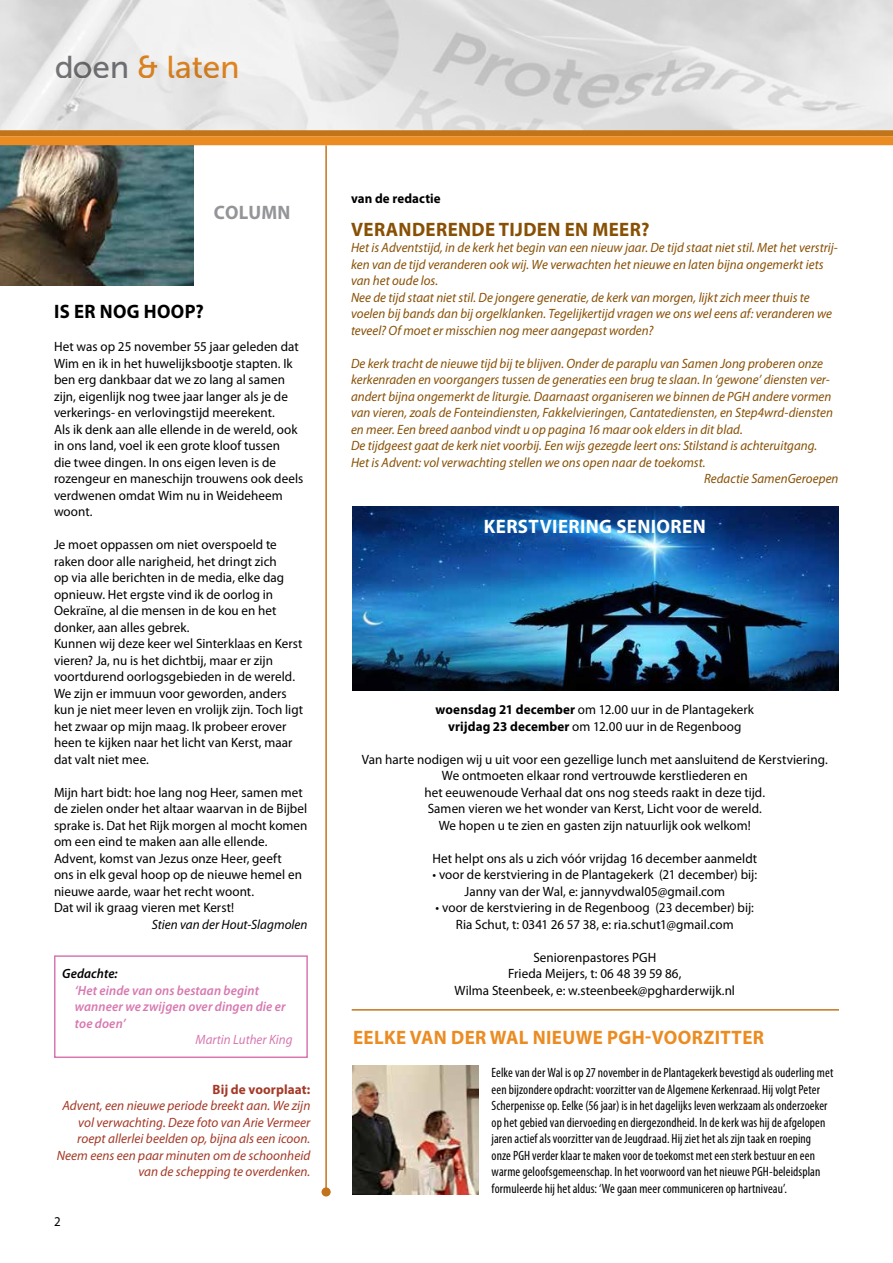
<style>
.page{position:relative;width:893px;height:1263px;background:#fff}
.page>*{position:absolute;margin:0;border:0;box-sizing:border-box;transform-origin:0 0}
.t1{font:31.5px "Museo Sans 500";color:#eb8c23}
.t2{font:700 19.5px "Myriad Pro";letter-spacing:.02em;color:#eb8c23}
.t3{font:700 19.5px "Myriad Pro";letter-spacing:.02em;color:#885005}
.t4{font:700 19.5px "Myriad Pro";letter-spacing:.02em;color:#fff}
.t5{font:700 19.5px "Myriad Pro";letter-spacing:.02em;color:#000;scale:.96 1}
.t6{font:700 19.5px "Myriad Pro";letter-spacing:.015em;color:#939598;scale:.96 1}
.t7{font:13.5px/16.5px "Myriad Pro";letter-spacing:.005em;color:#000;text-align:center}
.t8{font:italic 13.5px/16.5px "Myriad Pro";letter-spacing:.005em;color:#885005;scale:.96 1}
.t9{font:condensed 13.5px/16.5px "Myriad Pro";letter-spacing:.005em;color:#000}
.t10{font:italic 13.5px/16.5px "Myriad Pro";letter-spacing:.005em;color:#a43927;text-align:right}
.t11{font:italic 600 13.5px/16.5px "Myriad Pro";letter-spacing:.01em;color:#d778b0;scale:.96 1}
.t12{font:italic 13.5px "Myriad Pro";letter-spacing:.005em;color:#000}
.t13{font:italic 13.5px "Myriad Pro";color:#d778b0;scale:.96 1}
.t14{font:700 13.5px "Myriad Pro";letter-spacing:.005em;color:#a43927}
.t15{font:700 13.5px "Myriad Pro";letter-spacing:.005em;color:#000;scale:.96 1}
.t16{font:italic 600 13.5px "Myriad Pro";letter-spacing:.005em;color:#000;scale:.96 1}
.t17{font:13.5px "Myriad Pro";letter-spacing:.005em;color:#000;scale:.95 1}
.s1{color:#77787b}
.s2{font-weight:700}
</style>
<div class="page">
<img style="left:0;top:145px;width:193px;height:141px">
<img style="left:0;top:0;width:893px;height:130px">
<div style="left:0;top:130px;width:893px;height:6px;background:#c2741b"></div>
<div style="left:0;top:136px;width:893px;height:9px;background:#eb8c23"></div>
<hr style="left:352px;top:1009px;width:487px;height:1px;background:#c2741b">
<hr style="left:325px;top:145px;width:2px;height:1047px;background:#c2741b">
<div style="left:322px;top:1187px;width:9px;height:9px;background:#c2741b;border-radius:50%"></div>
<div style="left:54px;top:955px;width:254px;height:103px;background:#fff;border:2px solid #d778b0"></div>
<img style="left:353px;top:506px;width:486px;height:184px">
<img style="left:353px;top:1066px;width:126px;height:128px">
<h1 class="t1" style="left:54px;top:50px;width:187px"><span class="s1">doen</span> &amp; laten</h1>
<h2 class="t6" style="left:214px;top:200px;width:81px">COLUMN</h2>
<h2 class="t5" style="left:54px;top:299px;width:157px">IS ER NOG HOOP?</h2>
<p class="t7" style="left:54px;top:338px;width:251px;text-align:left">Het was op 25 november 55 jaar geleden dat Wim en ik in het huwelijksbootje stapten. Ik ben erg dankbaar dat we zo lang al samen zijn, eigenlijk nog twee jaar langer als je de verkerings- en verlovingstijd meerekent.<br>Als ik denk aan alle ellende in de wereld, ook in ons land, voel ik een grote kloof tussen<br>die twee dingen. In ons eigen leven is de rozengeur en maneschijn trouwens ook deels verdwenen omdat Wim nu in Weideheem woont.</p>
<p class="t7" style="left:54px;top:536px;width:251px;text-align:left">Je moet oppassen om niet overspoeld te raken door alle narigheid, het dringt zich<br>op via alle berichten in de media, elke dag opnieuw. Het ergste vind ik de oorlog in Oekraïne, al die mensen in de kou en het donker, aan alles gebrek.<br>Kunnen wij deze keer wel Sinterklaas en Kerst vieren? Ja, nu is het dichtbij, maar er zijn voortdurend oorlogsgebieden in de wereld.<br>We zijn er immuun voor geworden, anders kun je niet meer leven en vrolijk zijn. Toch ligt het zwaar op mijn maag. Ik probeer erover heen te kijken naar het licht van Kerst, maar dat valt niet mee.</p>
<p class="t7" style="left:54px;top:783px;width:255px;text-align:left">Mijn hart bidt: hoe lang nog Heer, samen met de zielen onder het altaar waarvan in de Bijbel sprake is. Dat het Rijk morgen al mocht komen om een eind te maken aan alle ellende.<br>Advent, komst van Jezus onze Heer, geeft<br>ons in elk geval hoop op de nieuwe hemel en nieuwe aarde, waar het recht woont.<br>Dat wil ik graag vieren met Kerst!</p>
<p class="t12" style="left:152px;top:916px;width:157px">Stien van der Hout-Slagmolen</p>
<p class="t16" style="left:62px;top:965px;width:59px">Gedachte:</p>
<p class="t11" style="left:75px;top:981px;width:221px">‘Het einde van ons bestaan begint wanneer we zwijgen over dingen die er toe doen’</p>
<p class="t13" style="left:196px;top:1031px;width:103px">Martin Luther King</p>
<p class="t14" style="left:213px;top:1080px;width:99px">BIJ DE VOORPLAAT:</p>
<p class="t10" style="left:57px;top:1097px;width:255px">Advent, een nieuwe periode breekt aan. We zijn vol verwachting. Deze foto van Arie Vermeer roept allerlei beelden op, bijna als een icoon.<br>Neem eens een paar minuten om de schoonheid van de schepping te overdenken.</p>
<p class="t17" style="left:54px;top:1213px;width:8px">2</p>
<p class="t15" style="left:351px;top:189px;width:95px">VAN DE REDACTIE</p>
<h2 class="t3" style="left:351px;top:216px;width:300px">VERANDERENDE TIJDEN EN MEER?</h2>
<p class="t8" style="left:351px;top:239px;width:509px">Het is Adventstijd, in de kerk het begin van een nieuw jaar. De tijd staat niet stil. Met het verstrij&shy;ken van de tijd veranderen ook wij. We verwachten het nieuwe en laten bijna ongemerkt iets van het oude los.<br>Nee de tijd staat niet stil. De jongere generatie, de kerk van morgen, lijkt zich meer thuis te voelen bij bands dan bij orgelklanken. Tegelijkertijd vragen we ons wel eens af: veranderen we teveel? Of moet er misschien nog meer aangepast worden?</p>
<p class="t8" style="left:351px;top:354px;width:493px">De kerk tracht de nieuwe tijd bij te blijven. Onder de paraplu van Samen Jong proberen onze</p>
<p class="t8" style="left:351px;top:371px;width:500px">kerkenraden en voorgangers tussen de generaties een brug te slaan. In ‘gewone’ diensten ver-</p>
<p class="t8" style="left:351px;top:388px;width:502px">andert bijna ongemerkt de liturgie. Daarnaast organiseren we binnen de PGH andere vormen</p>
<p class="t8" style="left:351px;top:404px;width:503px">van vieren, zoals de Fonteindiensten, Fakkelvieringen, Cantatediensten, en Step4wrd-diensten</p>
<p class="t8" style="left:351px;top:420px;width:410px">en meer. Een breed aanbod vindt u op pagina 16 maar ook elders in dit blad.</p>
<p class="t8" style="left:351px;top:437px;width:487px">De tijdgeest gaat de kerk niet voorbij. Een wijs gezegde leert ons: Stilstand is achteruitgang.</p>
<p class="t8" style="left:351px;top:453px;width:371px">Het is Advent: vol verwachting stellen we ons open naar de toekomst.</p>
<p class="t8" style="left:704px;top:470px;width:142px">Redactie SamenGeroepen</p>
<h2 class="t4" style="left:484px;top:513px;width:223px">KERSTVI ERING SENIOREN</h2>
<p class="t7" style="left:436px;top:701px;width:320px"><span class="s2">WOENSDAG 21 DECEMBER</span> om 12.00 uur in de Plantagekerk<br><span class="s2">VRIJDAG 23 DECEMBER</span> om 12.00 uur in de Regenboog</p>
<p class="t7" style="left:362px;top:751px;width:467px">Van harte nodigen wij u uit voor een gezellige lunch met aansluitend de Kerstviering.<br>We ontmoeten elkaar rond vertrouwde kerstliederen en<br>het eeuwenoude Verhaal dat ons nog steeds raakt in deze tijd.<br>Samen vieren we het wonder van Kerst, Licht voor de wereld.<br>We hopen u te zien en gasten zijn natuurlijk ook welkom!</p>
<p class="t7" style="left:432px;top:849px;width:326px">Het helpt ons als u zich vóór vrijdag 16 december aanmeldt</p>
<p class="t7" style="left:433px;top:866px;width:326px">• voor de kerstviering in de Plantagekerk (21 december) bij:<br>Janny van der Wal, e: jannyvdwal05@gmail.com</p>
<p class="t7" style="left:436px;top:899px;width:320px">• voor de kerstviering in de Regenboog (23 december) bij:<br>Ria Schut, t: 0341 26 57 38, e: ria.schut1@gmail.com</p>
<p class="t7" style="left:455px;top:948px;width:282px">Seniorenpastores PGH<br>Frieda Meijers, t: 06 48 39 59 86,<br>Wilma Steenbeek, e: w.steenbeek@pgharderwijk.nl</p>
<h2 class="t2" style="left:353px;top:1025px;width:412px">EELKE VAN DER WAL NIEUWE PGH-VOORZITTER</h2>
<p class="t9" style="left:492px;top:1064px;width:343px">Eelke van der Wal is op 27 november in de Plantagekerk bevestigd als ouderling met een bijzondere opdracht: voorzitter van de Algemene Kerkenraad. Hij volgt Peter Scherpenisse op. Eelke (56 jaar) is in het dagelijks leven werkzaam als onderzoeker op het gebied van diervoeding en diergezondheid. In de kerk was hij de afgelopen jaren actief als voorzitter van de Jeugdraad. Hij ziet het als zijn taak en roeping onze PGH verder klaar te maken voor de toekomst met een sterk bestuur en een warme geloofsgemeenschap. In het voorwoord van het nieuwe PGH-beleidsplan formuleerde hij het aldus: ‘We gaan meer communiceren op hartniveau’.</p>
</div>
